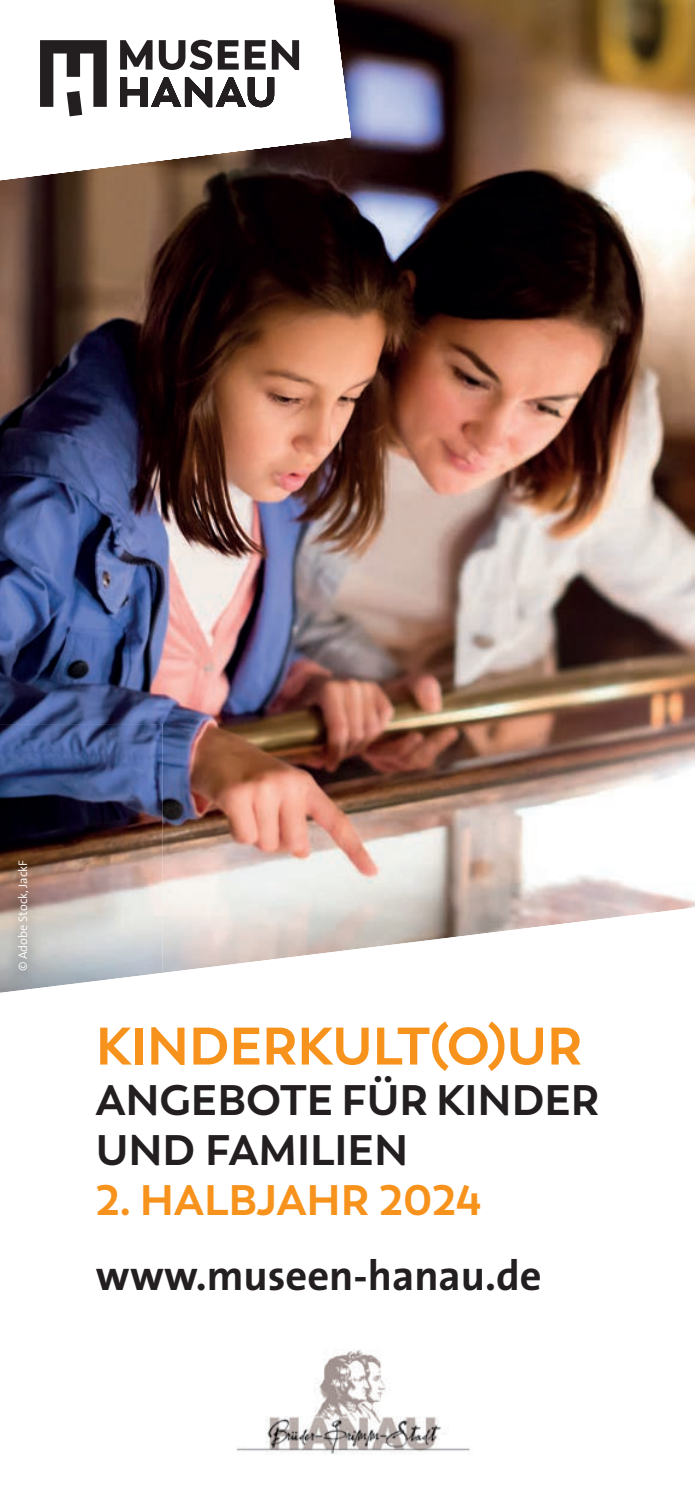
<style>
.page{position:relative;width:695px;height:1489px;background:#fff}
.page>*{position:absolute;margin:0;border:0;box-sizing:border-box;transform-origin:0 0}
.t1{font:700 52.5px "Trenda";color:#f7931d}
.t2{font:700 42.5px/50px "Trenda";color:#231f20}
.t3{font:700 42.5px "The Sans";color:#231f20}
.t4{font:700 42.5px "Trenda";color:#f7931d}
.t5{font:300 12.5px "The Sans";color:#fff}
</style>
<div class="page">
<img style="left:0;top:0;width:694px;height:907px">
<img style="left:237px;top:1350px;width:234px;height:104px">
<svg style="left:1px;top:907px;width:693px;height:86px"></svg>
<svg style="left:0;top:0;width:351px;height:180px"></svg>
<svg style="left:40px;top:40px;width:259px;height:76px"></svg>
<img style="left:0;top:724px;width:162px;height:248px">
<img style="left:0;top:972px;width:162px;height:20px">
<p class="t5" style="left:18px;top:971px;width:113px;rotate:-90deg">© Adobe Stock, JackF</p>
<p class="t1" style="left:96px;top:1013px;width:488px">KINDERKULT(O)UR</p>
<p class="t2" style="left:96px;top:1075px;width:505px">ANGEBOTE FÜR KINDER<br>UND FAMILIEN</p>
<p class="t4" style="left:96px;top:1173px;width:387px">2. HALBJAHR 2024</p>
<p class="t3" style="left:96px;top:1258px;width:447px">www.museen-hanau.de</p>
</div>
